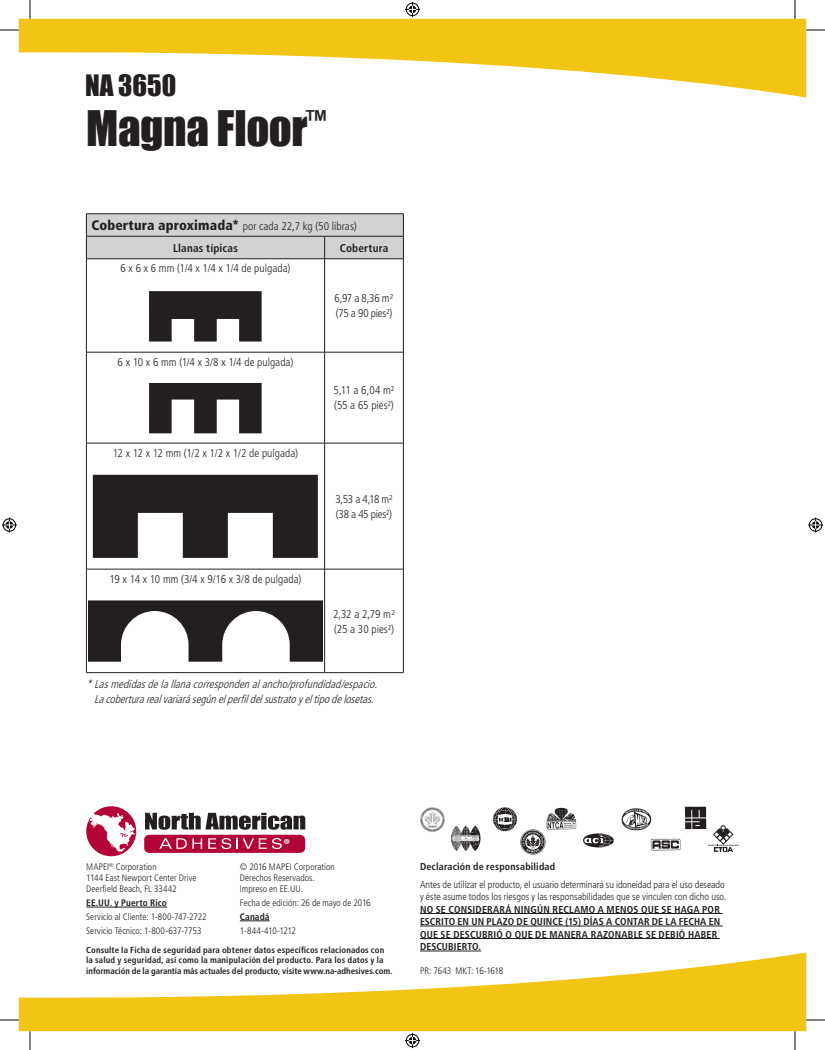
<style>
.page{position:relative;width:825px;height:1050px;background:#fff}
.page>*{position:absolute;margin:0;border:0;box-sizing:border-box;transform-origin:0 0}
.t1{font:45px "Impact";letter-spacing:-.01em;color:#231f20}
.t2{font:27.12px "Impact";color:#231f20}
.t3{font:700 14.75px "Myriad Pro";color:#fff}
.t4{font:300 condensed 11.25px/15px "Frutiger LT Std";color:#231f20}
.t5{font:italic 300 condensed 11.25px/15px "Frutiger LT Std";color:#231f20;text-align:center}
.t6{font:300 condensed 11.25px/15px "Frutiger LT Std";letter-spacing:-.02em;color:#231f20}
.t7{font:700 condensed 11.25px "Frutiger LT Std";letter-spacing:.015em;color:#231f20}
.t8{font:700 condensed 10px/12.5px "Frutiger LT Std";letter-spacing:.015em;color:#231f20}
.t9{font:300 condensed 10px/12.5px "Frutiger LT Std";letter-spacing:-.005em;color:#231f20}
.t10{font:300 condensed 9.38px/11.2px "Frutiger LT Std";letter-spacing:.005em;color:#231f20}
.t11{font:700 condensed 9.38px "Frutiger LT Std";letter-spacing:.01em;color:#231f20}
.t12{font:300 condensed 9.38px "Frutiger LT Std";letter-spacing:-.015em;color:#231f20}
.t13{font:300 condensed 9.38px "Frutiger LT Std";letter-spacing:-.035em;color:#231f20}
.t14{font:700 condensed 8.75px/10.5px "Frutiger LT Std";letter-spacing:.015em;color:#231f20}
.s1{font-weight:900;font-size:13.75px}
.s2{font-weight:700}
</style>
<div class="page">
<div style="left:86px;top:806px;width:50px;height:50px;background:#b30437;border-radius:50%"></div>
<svg style="left:145px;top:813px;width:160px;height:17px"></svg>
<svg style="left:88px;top:813px;width:48px;height:39px"></svg>
<div style="left:144px;top:835px;width:161px;height:18px;background:#b30437;border-radius:5px"></div>
<svg style="left:159px;top:838px;width:43px;height:11px"></svg>
<svg style="left:208px;top:838px;width:23px;height:11px"></svg>
<svg style="left:237px;top:838px;width:45px;height:11px"></svg>
<svg style="left:19px;top:952px;width:787px;height:79px;fill:#f2c414"></svg>
<svg style="left:19px;top:19px;width:787px;height:79px;fill:#f2c414"></svg>
<svg style="left:84px;top:57px;width:94px;height:41px"></svg>
<svg style="left:420px;top:807px;width:25px;height:25px"></svg>
<svg style="left:493px;top:807px;width:52px;height:48px"></svg>
<img style="left:451px;top:825px;width:30px;height:26px">
<svg style="left:708px;top:826px;width:31px;height:26px"></svg>
<img style="left:621px;top:809px;width:31px;height:22px">
<img style="left:546px;top:807px;width:31px;height:23px">
<img style="left:650px;top:839px;width:30px;height:11px">
<img style="left:583px;top:833px;width:31px;height:15px">
<img style="left:684px;top:806px;width:22px;height:24px">
<svg style="left:86px;top:214px;width:318px;height:45px;background:#c7c8ca"></svg>
<hr style="left:325px;top:259px;width:79px;height:1px;background:#231f20">
<hr style="left:403px;top:259px;width:1px;height:93px;background:#231f20">
<hr style="left:325px;top:352px;width:79px;height:1px;background:#231f20">
<hr style="left:403px;top:352px;width:1px;height:91px;background:#231f20">
<hr style="left:325px;top:443px;width:79px;height:1px;background:#231f20">
<hr style="left:403px;top:443px;width:1px;height:126px;background:#231f20">
<hr style="left:325px;top:569px;width:79px;height:1px;background:#231f20">
<hr style="left:403px;top:569px;width:1px;height:103px;background:#231f20">
<hr style="left:325px;top:672px;width:79px;height:1px;background:#231f20">
<hr style="left:86px;top:259px;width:239px;height:1px;background:#231f20">
<hr style="left:86px;top:259px;width:1px;height:93px;background:#231f20">
<hr style="left:324px;top:259px;width:1px;height:93px;background:#231f20">
<hr style="left:86px;top:352px;width:239px;height:1px;background:#231f20">
<hr style="left:86px;top:352px;width:1px;height:91px;background:#231f20">
<hr style="left:324px;top:352px;width:1px;height:91px;background:#231f20">
<hr style="left:86px;top:443px;width:239px;height:1px;background:#231f20">
<hr style="left:86px;top:443px;width:1px;height:126px;background:#231f20">
<hr style="left:324px;top:443px;width:1px;height:126px;background:#231f20">
<hr style="left:86px;top:569px;width:239px;height:1px;background:#231f20">
<hr style="left:86px;top:569px;width:1px;height:103px;background:#231f20">
<hr style="left:324px;top:569px;width:1px;height:103px;background:#231f20">
<hr style="left:86px;top:672px;width:239px;height:1px;background:#231f20">
<hr style="left:420px;top:913px;width:302px;height:1px;background:#231f20">
<hr style="left:420px;top:926px;width:303px;height:1px;background:#231f20">
<hr style="left:420px;top:938px;width:300px;height:1px;background:#231f20">
<hr style="left:420px;top:951px;width:61px;height:1px;background:#231f20">
<hr style="left:86px;top:907px;width:81px;height:1px;background:#231f20">
<hr style="left:240px;top:921px;width:30px;height:1px;background:#231f20">
<svg style="left:149px;top:291px;width:113px;height:51px"></svg>
<svg style="left:149px;top:383px;width:113px;height:50px"></svg>
<svg style="left:93px;top:475px;width:225px;height:83px"></svg>
<svg style="left:88px;top:600px;width:234px;height:62px"></svg>
<svg style="left:0;top:29px;width:19px;height:2px"></svg>
<svg style="left:806px;top:29px;width:19px;height:2px"></svg>
<svg style="left:0;top:1019px;width:19px;height:2px"></svg>
<svg style="left:806px;top:1019px;width:19px;height:2px"></svg>
<svg style="left:29px;top:0;width:2px;height:19px"></svg>
<svg style="left:29px;top:1031px;width:2px;height:19px"></svg>
<svg style="left:794px;top:0;width:2px;height:19px"></svg>
<svg style="left:794px;top:1031px;width:2px;height:19px"></svg>
<svg style="left:405px;top:2px;width:15px;height:15px"></svg>
<svg style="left:405px;top:1033px;width:15px;height:15px"></svg>
<svg style="left:2px;top:518px;width:15px;height:14px"></svg>
<svg style="left:808px;top:518px;width:15px;height:14px"></svg>
<h2 class="t2" style="left:85px;top:65px;width:93px">NA 3650</h2>
<h1 class="t1" style="left:86px;top:93px;width:241px">Magna Floor<sup>™</sup></h1>
<p class="t4" style="left:173px;top:216px;width:185px;line-height:21.6px;text-indent:-82px"><span class="s1">Cobertura aproximada*</span> por cada 22,7 kg (50 libras)<br><span class="s2">Llanas típicas</span></p>
<p class="t7" style="left:340px;top:241px;width:50px">Cobertura</p>
<p class="t4" style="left:121px;top:261px;width:172px">6 x 6 x 6 mm (1/4 x 1/4 x 1/4 de pulgada)</p>
<p class="t4" style="left:118px;top:354px;width:177px">6 x 10 x 6 mm (1/4 x 3/8 x 1/4 de pulgada)</p>
<p class="t4" style="left:113px;top:445px;width:187px">12 x 12 x 12 mm (1/2 x 1/2 x 1/2 de pulgada)</p>
<p class="t4" style="left:110px;top:571px;width:193px">19 x 14 x 10 mm (3/4 x 9/16 x 3/8 de pulgada)</p>
<p class="t6" style="left:335px;top:291px;width:60px">6,97 a 8,36 m² (75 a 90 pies²)</p>
<p class="t4" style="left:334px;top:383px;width:62px">5,11 a 6,04 m² (55 a 65 pies²)</p>
<p class="t6" style="left:335px;top:492px;width:59px">3,53 a 4,18 m² (38 a 45 pies²)</p>
<p class="t4" style="left:333px;top:606px;width:64px">2,32 a 2,79 m² (25 a 30 pies²)</p>
<p class="t5" style="left:86px;top:677px;width:296px">*Lasmedidasdelallanacorrespondenalancho/profundidad/espacio.<br>Lacoberturarealvariarásegúnelperfildelsustratoyeltipodelosetas.</p>
<p class="t10" style="left:86px;top:861px;width:112px">MAPEI<sup>®</sup> Corporation<br>1144 East Newport Center Drive<br>Deerfield Beach, FL 33442</p>
<p class="t11" style="left:86px;top:897px;width:82px">EE.UU. y Puerto Rico</p>
<p class="t10" style="left:86px;top:910px;width:122px;line-height:13.8px">Servicio al Cliente: 1-800-747-2722<br>Servicio Técnico: 1-800-637-7753</p>
<h3 class="t3" style="left:283px;top:834px;width:8px">®</h3>
<p class="t10" style="left:240px;top:861px;width:97px">© 2016 MAPEI Corporation<br>Derechos Reservados.<br>Impreso en EE.UU.</p>
<p class="t10" style="left:240px;top:897px;width:132px">Fecha de edición: 26 de mayo de 2016</p>
<p class="t11" style="left:240px;top:911px;width:31px">Canadá</p>
<p class="t13" style="left:240px;top:925px;width:58px">1-844-410-1212</p>
<p class="t14" style="left:86px;top:944px;width:308px">Consulte la Ficha de seguridad para obtener datos específicos relacionados con la salud y seguridad, así como la manipulación del producto. Para los datos y la información de la garantía más actuales del producto, visite www.na-adhesives.com.</p>
<p class="t8" style="left:420px;top:860px;width:137px">Declaración de responsabilidad</p>
<p class="t9" style="left:420px;top:878px;width:308px">Antes de utilizar el producto, el usuario determinará su idoneidad para el uso deseado y éste asume todos los riesgos y las responsabilidades que se vinculen con dicho uso.</p>
<p class="t8" style="left:420px;top:903px;width:302px">NO SE CONSIDERARÁ NINGÚN RECLAMO A MENOS QUE SE HAGA POR ESCRITO EN UN PLAZO DE QUINCE (15) DÍAS A CONTAR DE LA FECHA EN QUE SE DESCUBRIÓ O QUE DE MANERA RAZONABLE SE DEBIÓ HABER DESCUBIERTO.</p>
<p class="t12" style="left:420px;top:965px;width:85px">PR: 7643 MKT: 16-1618</p>
</div>
